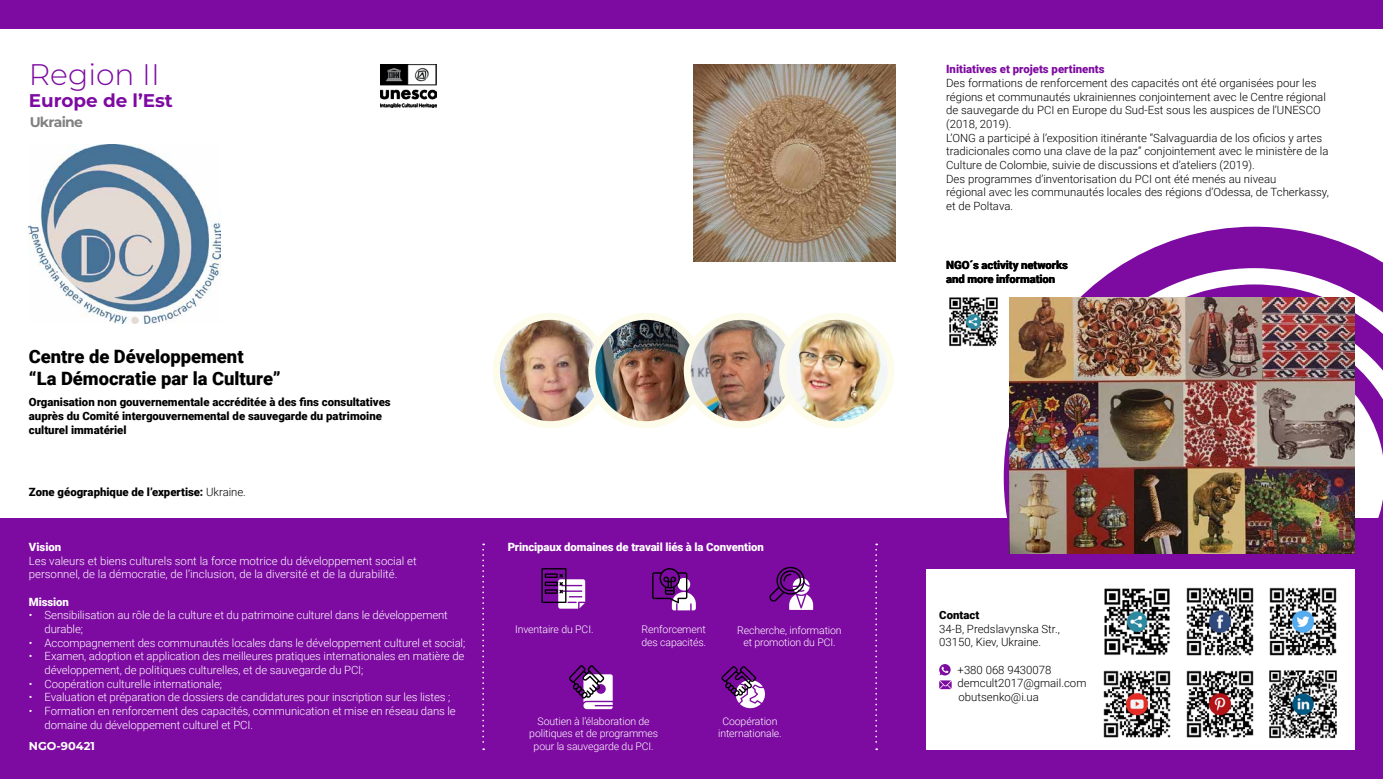
<style>
.page{position:relative;width:1383px;height:779px;background:#fff}
.page>*{position:absolute;margin:0;border:0;box-sizing:border-box;transform-origin:0 0}
.t1{font:300 29.75px "Montserrat";color:#7d0aa1}
.t2{font:900 18.38px/22.1px "Roboto";color:#000}
.t3{font:700 18.38px "Montserrat";color:#7d0aa1}
.t4{font:700 14px "Montserrat";letter-spacing:-.05em;color:#000}
.t5{font:300 11.38px/13.7px "Roboto";letter-spacing:-.01em;color:#fff}
.t6{font:300 11.38px/13.7px "Roboto";color:#000}
.t7{font:900 11.38px/14px "Roboto";color:#000}
.t8{font:900 11.38px "Roboto";letter-spacing:-.01em;color:#fff}
.t9{font:900 11.38px "Roboto";color:#7d0aa1}
.t10{font:700 11.38px "Montserrat";color:#fff}
.t11{font:300 10.5px/12.6px "Roboto";letter-spacing:-.01em;color:#fff;text-align:center}
.s1{font-weight:300}
</style>
<div class="page">
<div style="left:0;top:518px;width:1382px;height:261px;background:#7d0aa1"></div>
<svg style="left:1003px;top:227px;width:379px;height:501px;fill:#7d0aa1"></svg>
<div style="left:0;top:0;width:1382px;height:29px;background:#7d0aa1"></div>
<img style="left:380px;top:65px;width:57px;height:42px">
<svg style="left:875px;top:543px;width:2px;height:207px"></svg>
<svg style="left:482px;top:543px;width:2px;height:207px"></svg>
<img style="left:29px;top:145px;width:191px;height:179px">
<svg style="left:541px;top:568px;width:44px;height:40px"></svg>
<svg style="left:769px;top:567px;width:44px;height:43px"></svg>
<svg style="left:721px;top:666px;width:44px;height:43px"></svg>
<svg style="left:569px;top:665px;width:43px;height:44px"></svg>
<img style="left:693px;top:65px;width:202px;height:196px">
<div style="left:926px;top:570px;width:428px;height:180px;background:#fff"></div>
<svg style="left:939px;top:664px;width:12px;height:25px"></svg>
<img style="left:1186px;top:670px;width:68px;height:68px">
<img style="left:1186px;top:587px;width:68px;height:69px">
<img style="left:1103px;top:670px;width:68px;height:68px">
<img style="left:1104px;top:588px;width:66px;height:67px">
<img style="left:1269px;top:670px;width:68px;height:69px">
<img style="left:1269px;top:587px;width:68px;height:69px">
<img style="left:949px;top:297px;width:49px;height:50px">
<img style="left:1009px;top:298px;width:345px;height:256px">
<img style="left:501px;top:316px;width:104px;height:109px">
<div style="left:493px;top:313px;width:115px;height:115px;border:7px solid #fdfbe9;border-radius:50%"></div>
<img style="left:592px;top:316px;width:108px;height:109px;border-radius:54px">
<div style="left:588px;top:313px;width:115px;height:115px;border:7px solid #fdfbe9;border-radius:50%"></div>
<img style="left:687px;top:316px;width:108px;height:109px;border-radius:54px">
<div style="left:683px;top:313px;width:116px;height:115px;border:7px solid #fdfbe9;border-radius:50%"></div>
<img style="left:782px;top:316px;width:109px;height:109px;border-radius:54px">
<div style="left:779px;top:313px;width:115px;height:115px;border:7px solid #fdfbe9;border-radius:50%"></div>
<svg style="left:652px;top:568px;width:44px;height:42px"></svg>
<h1 class="t1" style="left:29px;top:55px;width:132px">Region II</h1>
<h2 class="t3" style="left:29px;top:89px;width:146px">Europe de l’Est</h2>
<p class="t4" style="left:29px;top:113px;width:55px">Ukraine</p>
<h2 class="t2" style="left:29px;top:344px;width:253px">Centre de Développement<br>“La Démocratie par la Culture”</h2>
<p class="t7" style="left:29px;top:395px;width:363px">Organisation non gouvernementale accréditée à des fins consultatives auprès du Comité intergouvernemental de sauvegarde du patrimoine culturel immatériel</p>
<p class="t7" style="left:29px;top:484px;width:219px">Zone géographique de l’expertise: <span class="s1">Ukraine.</span></p>
<p class="t8" style="left:29px;top:539px;width:34px">Vision</p>
<p class="t5" style="left:29px;top:553px;width:389px">Les valeurs et biens culturels sont la force motrice du développement social et personnel, de la démocratie, de l’inclusion, de la diversité et de la durabilité.</p>
<p class="t8" style="left:29px;top:593px;width:41px">Mission</p>
<p class="t5" style="left:45px;top:608px;width:405px;text-indent:-16px">• Sensibilisation au rôle de la culture et du patrimoine culturel dans le développement durable;</p>
<p class="t5" style="left:29px;top:635px;width:438px">• Accompagnement des communautés locales dans le développement culturel et social;</p>
<p class="t5" style="left:45px;top:649px;width:421px;text-indent:-16px">• Examen, adoption et application des meilleures pratiques internationales en matière de développement, de politiques culturelles, et de sauvegarde du PCI;</p>
<p class="t5" style="left:29px;top:676px;width:195px">• Coopération culturelle internationale;</p>
<p class="t5" style="left:29px;top:690px;width:423px">• Evaluation et préparation de dossiers de candidatures pour inscription sur les listes ;</p>
<p class="t5" style="left:45px;top:703px;width:413px;text-indent:-16px">• Formation en renforcement des capacités, communication et mise en réseau dans le domaine du développement culturel et PCI.</p>
<p class="t10" style="left:29px;top:738px;width:67px">NGO-90421</p>
<p class="t8" style="left:508px;top:539px;width:257px">Principaux domaines de travail liés à la Convention</p>
<p class="t11" style="left:515px;top:622px;width:80px">Inventaire du PCI.</p>
<p class="t11" style="left:641px;top:622px;width:66px;text-align:left">Renforcement des capacités.</p>
<p class="t11" style="left:737px;top:623px;width:106px">Recherche, information et promotion du PCI.</p>
<p class="t11" style="left:529px;top:714px;width:130px">Soutien à l’élaboration de politiques et de programmes pour la sauvegarde du PCI.</p>
<p class="t11" style="left:718px;top:714px;width:65px">Coopération internationale.</p>
<p class="t9" style="left:946px;top:61px;width:160px">Initiatives et projets pertinents</p>
<p class="t6" style="left:946px;top:76px;width:384px">Des formations de renforcement des capacités ont été organisées pour les régions et communautés ukrainiennes conjointement avec le Centre régional de sauvegarde du PCI en Europe du Sud-Est sous les auspices de l’UNESCO (2018, 2019).<br>L’ONG a participé à l’exposition itinérante “Salvaguardia de los oficios y artes tradicionales como una clave de la paz” conjointement avec le ministère de la Culture de Colombie, suivie de discussions et d’ateliers (2019).<br>Des programmes d’inventorisation du PCI ont été menés au niveau<br>régional avec les communautés locales des régions d’Odessa, de Tcherkassy, et de Poltava.</p>
<p class="t7" style="left:946px;top:258px;width:123px;line-height:13.7px">NGO´s activity networks and more information</p>
<p class="t7" style="left:939px;top:607px;width:42px">Contact</p>
<p class="t6" style="left:939px;top:621px;width:122px">34-B, Predslavynska Str.,<br>03150, Kiev, Ukraine.</p>
<p class="t6" style="left:957px;top:662px;width:130px">+380 068 9430078 demcult2017@gmail.com obutsenko@i.ua</p>
</div>
